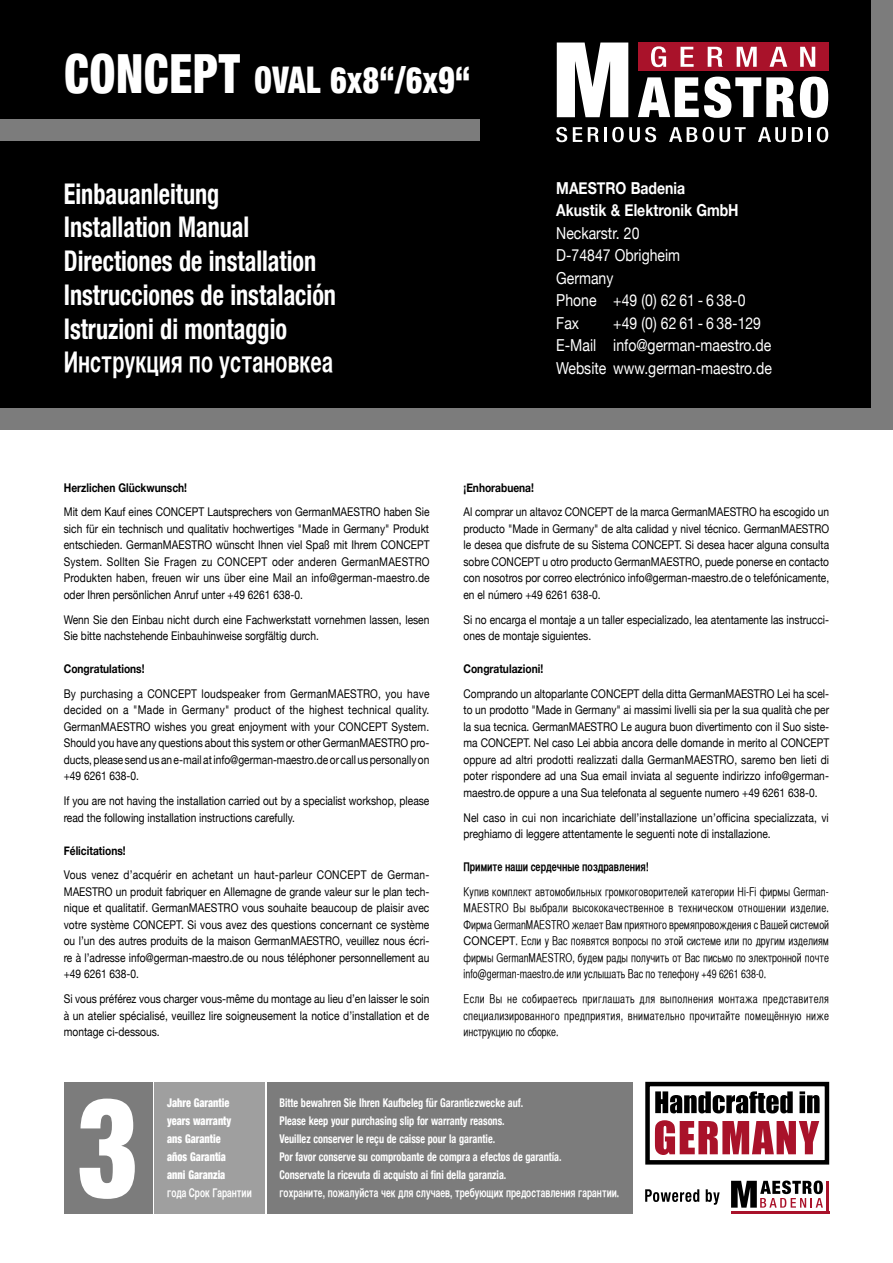
<style>
.page{position:relative;width:893px;height:1263px;background:#fff}
.page>*{position:absolute;margin:0;border:0;box-sizing:border-box;transform-origin:0 0}
.t1{font:900 condensed 139.5px "Helvetica Neue";color:#fff;scale:.85 1}
.t2{font:900 condensed 36.75px "Helvetica Neue";letter-spacing:.015em;color:#fff;scale:.85 1}
.t3{font:700 condensed 28.5px "Helvetica Neue";color:#fff;scale:.85 1}
.t4{font:28.5px "Helvetica CY Bold";color:#fff;scale:.85 1}
.t5{font:16.5px "Helvetica Neue";color:#fff;scale:.85 1}
.t6{font:700 16.5px "Helvetica Neue";color:#fff;scale:.85 1}
.t7{font:12px/16.5px "Helvetica Neue";color:#000;text-align:justify;scale:.85 1}
.t8{font:12px/16.5px "Helvetica CY Plain";color:#000;text-align:justify;scale:.9 1}
.t9{font:700 condensed 12px "Helvetica Neue";color:#fff;scale:.85 1}
.t10{font:12px/16.5px "Helvetica Neue";color:#000;scale:.86 1}
.t11{font:12px "Helvetica CY Bold";color:#fff;scale:.85 1}
.t12{font:700 12px "Helvetica Neue";color:#000;scale:.85 1}
.t13{font:900 condensed 12px "Helvetica Neue";color:#fff;scale:.85 1}
.t14{font:12px "Helvetica CY Bold";color:#000;scale:.9 1}
.s1{font-size:54px}
.s2{font-family:"Helvetica Neue"}
</style>
<div class="page">
<div style="left:0;top:0;width:893px;height:421px;background:#000"></div>
<div style="left:0;top:408px;width:893px;height:21px;background:#7c7c7c"></div>
<svg style="left:556px;top:127px;width:11px;height:15px"></svg>
<svg style="left:573px;top:127px;width:9px;height:15px"></svg>
<svg style="left:588px;top:127px;width:11px;height:15px"></svg>
<hr style="left:604px;top:127px;width:3px;height:15px;background:#fff">
<svg style="left:612px;top:127px;width:44px;height:15px"></svg>
<svg style="left:669px;top:127px;width:77px;height:15px"></svg>
<svg style="left:758px;top:127px;width:28px;height:15px"></svg>
<svg style="left:792px;top:127px;width:11px;height:15px"></svg>
<hr style="left:808px;top:127px;width:3px;height:15px;background:#fff">
<svg style="left:817px;top:127px;width:11px;height:15px"></svg>
<svg style="left:557px;top:43px;width:71px;height:74px"></svg>
<svg style="left:638px;top:77px;width:190px;height:41px"></svg>
<div style="left:638px;top:43px;width:190px;height:28px;background:#a9122a"></div>
<svg style="left:651px;top:46px;width:15px;height:21px"></svg>
<svg style="left:680px;top:47px;width:14px;height:20px"></svg>
<svg style="left:708px;top:47px;width:15px;height:20px"></svg>
<svg style="left:737px;top:47px;width:20px;height:20px"></svg>
<svg style="left:769px;top:47px;width:18px;height:20px"></svg>
<svg style="left:800px;top:47px;width:15px;height:20px"></svg>
<div style="left:872px;top:0;width:21px;height:421px;background:#7c7c7c"></div>
<div style="left:0;top:119px;width:480px;height:21px;background:#7c7c7c"></div>
<hr style="left:826px;top:1181px;width:3px;height:32px;background:#a9122a">
<hr style="left:731px;top:1211px;width:98px;height:2px;background:#a9122a">
<svg style="left:731px;top:1180px;width:92px;height:28px"></svg>
<svg style="left:645px;top:1189px;width:75px;height:16px"></svg>
<div style="left:645px;top:1082px;width:184px;height:82px;border:4px solid #000"></div>
<svg style="left:655px;top:1120px;width:164px;height:35px"></svg>
<svg style="left:655px;top:1091px;width:165px;height:22px"></svg>
<div style="left:154px;top:1081px;width:111px;height:132px;background:#9f9f9f"></div>
<div style="left:64px;top:1081px;width:88px;height:132px;background:#7c7c7c"></div>
<div style="left:267px;top:1081px;width:365px;height:132px;background:#7c7c7c"></div>
<p class="t2" style="left:64px;top:57px;width:479px"><span class="s1">CONCEPT</span> OVAL 6x8“/6x9“</p>
<p class="t3" style="left:64px;top:176px;width:185px">Einbauanleitung</p>
<p class="t3" style="left:64px;top:210px;width:220px">Installation Manual</p>
<p class="t3" style="left:64px;top:244px;width:299px">Directiones de installation</p>
<p class="t3" style="left:64px;top:277px;width:322px">Instrucciones de instalación</p>
<p class="t3" style="left:64px;top:311px;width:264px">Istruzioni di montaggio</p>
<p class="t4" style="left:64px;top:345px;width:318px">Инструкция по yстанoвкеа</p>
<p class="t6" style="left:556px;top:178px;width:153px">MAESTRO Badenia</p>
<p class="t6" style="left:556px;top:200px;width:216px">Akustik &amp; Elektronik GmbH</p>
<p class="t5" style="left:556px;top:223px;width:99px">Neckarstr. 20</p>
<p class="t5" style="left:556px;top:246px;width:147px">D-74847 Obrigheim</p>
<p class="t5" style="left:556px;top:268px;width:69px">Germany</p>
<p class="t5" style="left:556px;top:291px;width:224px">Phone +49 (0) 62 61 - 6 38-0</p>
<p class="t5" style="left:556px;top:313px;width:28px">Fax</p>
<p class="t5" style="left:613px;top:313px;width:175px">+49 (0) 62 61 - 6 38-129</p>
<p class="t5" style="left:556px;top:336px;width:254px">E-Mail info@german-maestro.de</p>
<p class="t5" style="left:556px;top:358px;width:255px">Website www.german-maestro.de</p>
<p class="t12" style="left:64px;top:480px;width:147px">Herzlichen Glückwunsch!</p>
<p class="t7" style="left:64px;top:504px;width:432px">Mit dem Kauf eines CONCEPT Lautsprechers von GermanMAESTRO haben Sie sich für ein technisch und qualitativ hochwertiges "Made in Germany" Produkt entschieden. GermanMAESTRO wünscht Ihnen viel Spaß mit Ihrem CONCEPT System. Sollten Sie Fragen zu CONCEPT oder anderen GermanMAESTRO Produkten haben, freuen wir uns über eine Mail an info@german-maestro.de oder Ihren persönlichen Anruf unter +49 6261 638-0.</p>
<p class="t7" style="left:64px;top:611px;width:432px">Wenn Sie den Einbau nicht durch eine Fachwerkstatt vornehmen lassen, lesen<br>Sie bitte nachstehende Einbauhinweise sorgfältig durch.</p>
<p class="t12" style="left:64px;top:661px;width:97px">Congratulations!</p>
<p class="t7" style="left:64px;top:685px;width:432px">By purchasing a CONCEPT loudspeaker from GermanMAESTRO, you have decided on a "Made in Germany" product of the highest technical quality.<br>GermanMAESTRO wishes you great enjoyment with your CONCEPT System.<br>Should you have any questions about this system or other GermanMAESTRO pro&shy;ducts, please send us an e-mail at info@german-maestro.de or call us personally on</p>
<p class="t7" style="left:64px;top:768px;width:90px">+49 6261 638-0.</p>
<p class="t7" style="left:64px;top:792px;width:432px">If you are not having the installation carried out by a specialist workshop, please read the following installation instructions carefully.</p>
<p class="t12" style="left:64px;top:843px;width:74px">Félicitations!</p>
<p class="t7" style="left:64px;top:867px;width:432px">Vous venez d’acquérir en achetant un haut-parleur CONCEPT de German-MAESTRO un produit fabriquer en Allemagne de grande valeur sur le plan tech&shy;nique et qualitatif. GermanMAESTRO vous souhaite beaucoup de plaisir avec votre système CONCEPT. Si vous avez des questions concernant ce système ou l’un des autres produits de la maison GermanMAESTRO, veuillez nous écri&shy;re à l’adresse info@german-maestro.de ou nous téléphoner personnellement au +49 6261 638-0.</p>
<p class="t7" style="left:64px;top:990px;width:432px">Si vous préférez vous charger vous-même du montage au lieu d’en laisser le soin à un atelier spécialisé, veuillez lire soigneusement la notice d’installation et de montage ci-dessous.</p>
<p class="t12" style="left:463px;top:480px;width:84px">¡Enhorabuena!</p>
<p class="t7" style="left:463px;top:504px;width:432px">Al comprar un altavoz CONCEPT de la marca GermanMAESTRO ha escogido un producto "Made in Germany" de alta calidad y nivel técnico. GermanMAESTRO le desea que disfrute de su Sistema CONCEPT. Si desea hacer alguna consulta sobre CONCEPT u otro producto GermanMAESTRO, puede ponerse en contacto con nosotros por correo electrónico info@german-maestro.de o telefónicamente, en el número +49 6261 638-0.</p>
<p class="t7" style="left:463px;top:611px;width:432px">Si no encarga el montaje a un taller especializado, lea atentamente las instrucci&shy;ones de montaje siguientes.</p>
<p class="t12" style="left:463px;top:661px;width:95px">Congratulazioni!</p>
<p class="t7" style="left:463px;top:685px;width:432px">Comprando un altoparlante CONCEPT della ditta GermanMAESTRO Lei ha scel&shy;to un prodotto "Made in Germany" ai massimi livelli sia per la sua qualità che per la sua tecnica. GermanMAESTRO Le augura buon divertimento con il Suo siste&shy;ma CONCEPT. Nel caso Lei abbia ancora delle domande in merito al CONCEPT oppure ad altri prodotti realizzati dalla GermanMAESTRO, saremo ben lieti di poter rispondere ad una Sua email inviata al seguente indirizzo info@german&shy;maestro.de oppure a una Sua telefonata al seguente numero +49 6261 638-0.</p>
<p class="t10" style="left:463px;top:809px;width:426px">Nel caso in cui non incarichiate dell’installazione un’officina specializzata, vi preghiamo di leggere attentamente le seguenti note di installazione.</p>
<p class="t14" style="left:463px;top:860px;width:207px">Примите наши сердечные поздравления!</p>
<p class="t8" style="left:463px;top:883px;width:408px">Купив комплект автомобильных громкоговорителей категории Hi-Fi фирмы German-MAESTRO Вы выбрали высококачественное в техническом отношении изделие.<br>Фирма GermanMAESTRO желает Вам приятного времяпровождения с Вашей системой <span class="s2">CONCEPT</span>. Если у Вас появятся вопросы по этой системе или по другим изделиям фирмы GermanMAESTRO, будем рады получить от Вас письмо по электронной почте info@german-maestro.de или услышать Вас по телефону +49 6261 638-0.</p>
<p class="t8" style="left:463px;top:991px;width:408px">Если Вы не собираетесь приглашать для выполнения монтажа представителя специализированного предприятия, внимательно прочитайте помещённую ниже инструкцию по сборке.</p>
<p class="t1" style="left:77px;top:1062px;width:74px">3</p>
<p class="t13" style="left:167px;top:1095px;width:75px">Jahre Garantie</p>
<p class="t13" style="left:167px;top:1113px;width:77px">years warranty</p>
<p class="t13" style="left:167px;top:1131px;width:65px">ans Garantie</p>
<p class="t13" style="left:167px;top:1149px;width:71px">años Garantía</p>
<p class="t13" style="left:167px;top:1167px;width:70px">anni Garanzia</p>
<p class="t11" style="left:167px;top:1185px;width:101px">года Сpoк Гapaнтии</p>
<p class="t9" style="left:279px;top:1095px;width:288px">Bitte bewahren Sie Ihren Kaufbeleg für Garantiezwecke auf.</p>
<p class="t9" style="left:279px;top:1113px;width:267px">Please keep your purchasing slip for warranty reasons.</p>
<p class="t9" style="left:279px;top:1131px;width:255px">Veuillez conserver le reçu de caisse pour la garantie.</p>
<p class="t9" style="left:279px;top:1149px;width:334px">Por favor conserve su comprobante de compra a efectos de garantía.</p>
<p class="t9" style="left:279px;top:1167px;width:269px">Conservate la ricevuta di acquisto ai fini della garanzia.</p>
<p class="t11" style="left:279px;top:1185px;width:401px">гоxpаните, пожалуйста чек для случаев, требующих предоставления гарантии.</p>
</div>
